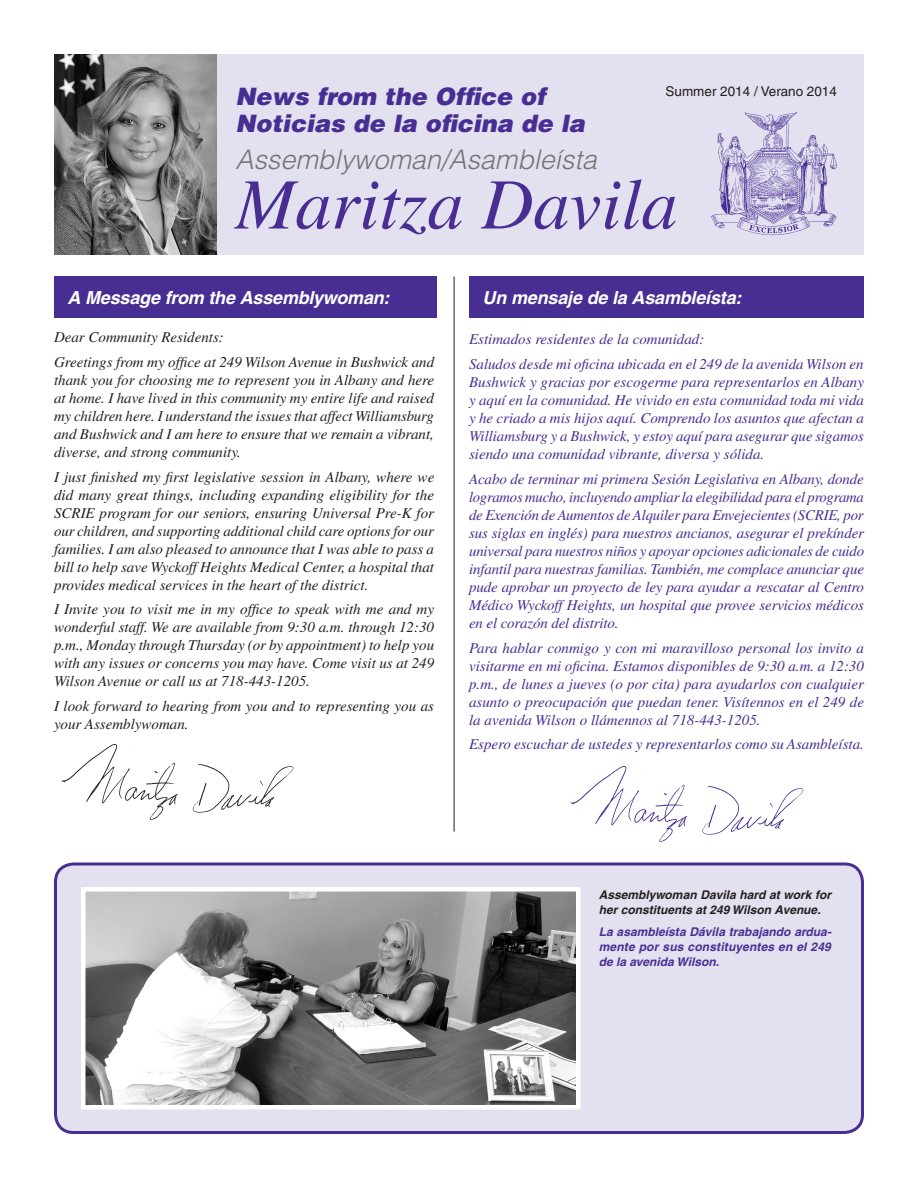
<style>
.page{position:relative;width:918px;height:1188px;background:#fff}
.page>*{position:absolute;margin:0;border:0;box-sizing:border-box;transform-origin:0 0}
.t1{font:italic 72px "Times";color:#482e92}
.t2{font:italic 300 27px "Helvetica";color:#727477}
.Caption_Spanish{font:italic 900 24px "Helvetica";color:#482e92}
.Caption_Spanish-2{font:italic 700 18px "Helvetica";letter-spacing:-.01em;color:#fff}
.Body_text{font:italic 15px/18px "Times";color:#482e92;text-align:justify}
.Body_text-2{font:italic 15px/18px "Times";color:#231f20;text-align:justify}
.t3{font:13.5px "Helvetica";color:#231f20}
.t4{font:italic 700 12px/15px "Helvetica";letter-spacing:.015em;color:#482e92;text-align:justify}
.t5{font:italic 700 12px/15px "Helvetica";color:#231f20}
</style>
<div class="page">
<div style="left:216px;top:54px;width:648px;height:201px;background:#e3e0ef"></div>
<div style="left:56px;top:864px;width:806px;height:268px;background:#e3e0ef;border-radius:18px"></div>
<div style="left:54px;top:862px;width:810px;height:272px;border:3px solid #482e92;border-radius:18px"></div>
<img style="left:54px;top:54px;width:163px;height:201px">
<img style="left:86px;top:892px;width:489px;height:212px">
<div style="left:81px;top:887px;width:499px;height:222px;border:4px solid #fff"></div>
<div style="left:54px;top:276px;width:382px;height:42px;background:#482e92"></div>
<div style="left:469px;top:276px;width:395px;height:42px;background:#482e92"></div>
<img style="left:61px;top:744px;width:233px;height:76px">
<img style="left:570px;top:766px;width:234px;height:76px">
<hr style="left:454px;top:276px;width:1px;height:556px;background:#231f20">
<img style="left:711px;top:112px;width:126px;height:124px">
<p class="Caption_Spanish" style="left:235px;top:80px;width:312px">News from the Office of</p>
<p class="Caption_Spanish" style="left:235px;top:107px;width:351px">Noticias de la oficina de la</p>
<p class="t3" style="left:666px;top:84px;width:173px">Summer 2014 / Verano 2014</p>
<p class="t2" style="left:235px;top:142px;width:363px">Assemblywoman/Asambleísta</p>
<p class="t1" style="left:235px;top:165px;width:444px">Maritza Davila</p>
<p class="Caption_Spanish-2" style="left:68px;top:287px;width:324px">A Message from the Assemblywoman:</p>
<p class="Caption_Spanish-2" style="left:483px;top:287px;width:260px">Un mensaje de la Asambleísta:</p>
<p class="Body_text-2" style="left:54px;top:328px;width:171px">Dear Community Residents:</p>
<p class="Body_text-2" style="left:54px;top:353px;width:382px">Greetings from my office at 249 Wilson Avenue in Bushwick and thank you for choosing me to represent you in Albany and here at home. I have lived in this community my entire life and raised my children here. I understand the issues that affect Williamsburg and Bushwick and I am here to ensure that we remain a vibrant, diverse, and strong community.</p>
<p class="Body_text-2" style="left:54px;top:468px;width:382px">I just finished my first legislative session in Albany, where we did many great things, including expanding eligibility for the SCRIE program for our seniors, ensuring Universal Pre-K for our children, and supporting additional child care options for our families. I am also pleased to announce that I was able to pass a bill to help save Wyckoff Heights Medical Center, a hospital that provides medical services in the heart of the district.</p>
<p class="Body_text-2" style="left:54px;top:600px;width:382px">I Invite you to visit me in my office to speak with me and my wonderful staff. We are available from 9:30 a.m. through 12:30 p.m., Monday through Thursday (or by appointment) to help you with any issues or concerns you may have. Come visit us at 249<br>Wilson Avenue or call us at 718-443-1205.</p>
<p class="Body_text-2" style="left:54px;top:697px;width:382px">I look forward to hearing from you and to representing you as your Assemblywoman.</p>
<p class="Body_text" style="left:469px;top:330px;width:237px">Estimados residentes de la comunidad:</p>
<p class="Body_text" style="left:469px;top:355px;width:396px">Saludos desde mi oficina ubicada en el 249 de la avenida Wilson en Bushwick y gracias por escogerme para representarlos en Albany y aquí en la comunidad. He vivido en esta comunidad toda mi vida y he criado a mis hijos aquí. Comprendo los asuntos que afectan a Williamsburg y a Bushwick, y estoy aquí para asegurar que sigamos siendo una comunidad vibrante, diversa y sólida.</p>
<p class="Body_text" style="left:469px;top:470px;width:397px">Acabo de terminar mi primera Sesión Legislativa en Albany, donde logramos mucho, incluyendo ampliar la elegibilidad para el programa de Exención de Aumentos de Alquiler para Envejecientes (SCRIE, por sus siglas en inglés) para nuestros ancianos, asegurar el prekínder universal para nuestros niños y apoyar opciones adicionales de cuido infantil para nuestras familias. También, me complace anunciar que pude aprobar un proyecto de ley para ayudar a rescatar al Centro Médico Wyckoff Heights, un hospital que provee servicios médicos en el corazón del distrito.</p>
<p class="Body_text" style="left:469px;top:639px;width:396px">Para hablar conmigo y con mi maravilloso personal los invito a visitarme en mi oficina. Estamos disponibles de 9:30 a.m. a 12:30 p.m., de lunes a jueves (o por cita) para ayudarlos con cualquier asunto o preocupación que puedan tener. Visítennos en el 249 de la avenida Wilson o llámennos al 718-443-1205.</p>
<p class="Body_text" style="left:469px;top:735px;width:396px">Espero escuchar de ustedes y representarlos como su Asambleísta.</p>
<p class="t5" style="left:599px;top:887px;width:234px">Assemblywoman Davila hard at work for her constituents at 249 Wilson Avenue.</p>
<p class="t4" style="left:599px;top:924px;width:234px">La asambleísta Dávila trabajando ardua&shy;mente por sus constituyentes en el 249 de la avenida Wilson.</p>
</div>
